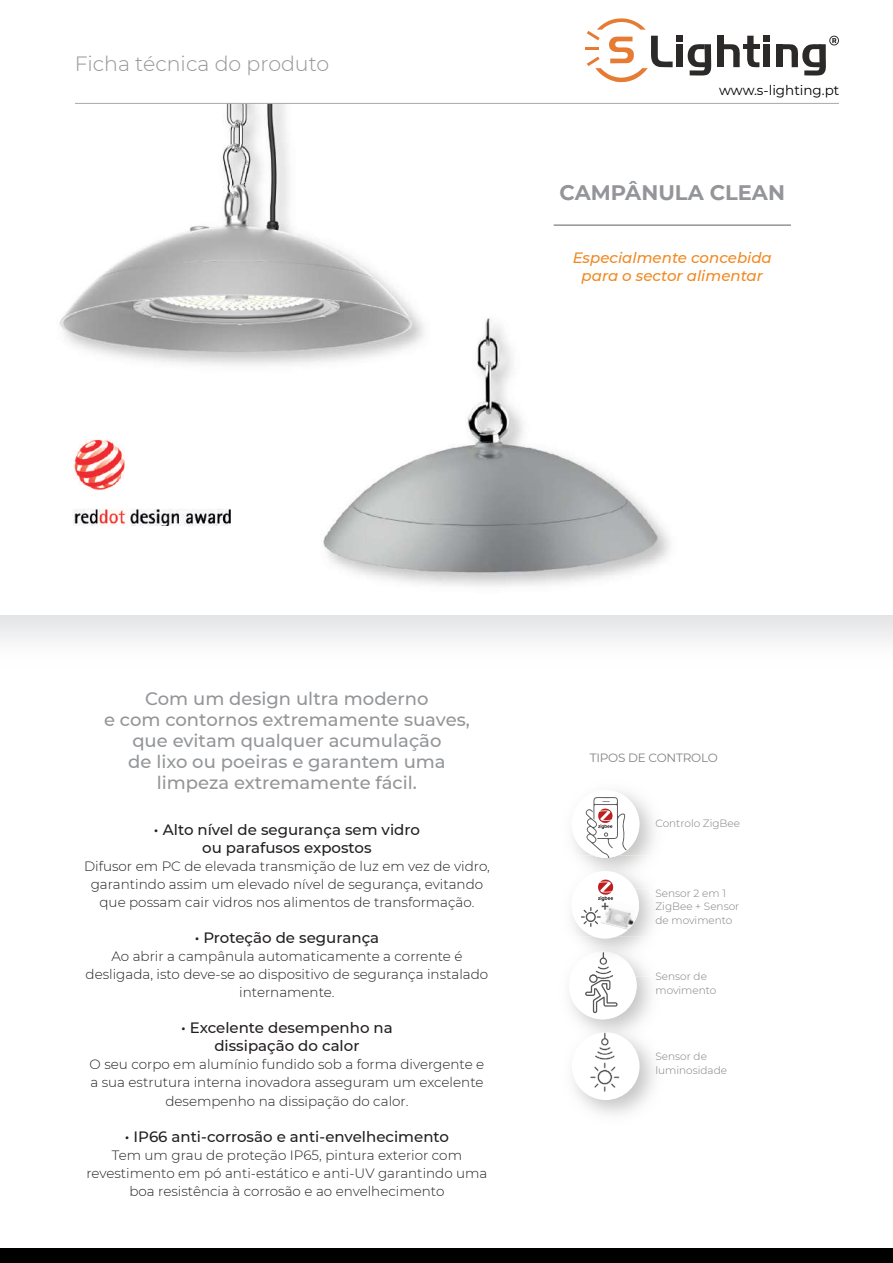
<style>
.page{position:relative;width:893px;height:1263px;background:#fff}
.page>*{position:absolute;margin:0;border:0;box-sizing:border-box;transform-origin:0 0}
.t1{font:700 21px "Montserrat";color:#939598}
.t2{font:300 20.55px "Montserrat";color:#939598}
.t3{font:500 18px/21px "Montserrat";color:#939598;text-align:center}
.t4{font:500 15px/18px "Montserrat";color:#231f20;text-align:center}
.t5{font:italic 500 15px/18px "Montserrat";color:#f18922;text-align:center}
.t6{font:300 13.5px/18px "Montserrat";color:#231f20;text-align:center}
.t7{font:13.5px "Montserrat";color:#000}
.t8{font:12px "Montserrat";letter-spacing:-.02em;color:#808285}
.t9{font:300 10.5px/13.5px "Montserrat";color:#7c7f81}
</style>
<div class="page">
<div style="left:0;top:1249px;width:893px;height:14px;background:#000"></div>
<img style="left:59px;top:104px;width:611px;height:483px">
<hr style="left:554px;top:224px;width:237px;height:2px;background:#939598">
<div style="left:676px;top:36px;width:7px;height:6px;background:#2b2a29"></div>
<div style="left:676px;top:44px;width:7px;height:23px;background:#2b2a29"></div>
<div style="left:743px;top:44px;width:16px;height:5px;background:#2b2a29"></div>
<div style="left:717px;top:36px;width:7px;height:31px;background:#2b2a29"></div>
<svg style="left:585px;top:18px;width:88px;height:64px"></svg>
<svg style="left:724px;top:44px;width:16px;height:23px"></svg>
<svg style="left:688px;top:44px;width:23px;height:32px"></svg>
<svg style="left:776px;top:44px;width:50px;height:32px"></svg>
<svg style="left:747px;top:36px;width:23px;height:31px"></svg>
<svg style="left:829px;top:36px;width:10px;height:9px"></svg>
<svg style="left:830px;top:37px;width:8px;height:7px"></svg>
<svg style="left:832px;top:38px;width:4px;height:5px"></svg>
<hr style="left:75px;top:103px;width:764px;height:1px;background:#a8a9ad">
<img style="left:62px;top:422px;width:168px;height:104px">
<img style="left:572px;top:791px;width:82px;height:64px">
<div style="left:572px;top:790px;width:67px;height:68px;background:#fff;border-radius:50%"></div>
<img style="left:569px;top:976px;width:82px;height:41px">
<div style="left:569px;top:952px;width:68px;height:67px;background:#fff;border-radius:50%"></div>
<svg style="left:585px;top:797px;width:42px;height:61px"></svg>
<img style="left:570px;top:952px;width:65px;height:24px">
<svg style="left:585px;top:952px;width:33px;height:61px"></svg>
<div style="left:571px;top:871px;width:68px;height:68px;background:#fff;border-radius:50%"></div>
<img style="left:619px;top:927px;width:19px;height:2px">
<svg style="left:581px;top:879px;width:58px;height:48px"></svg>
<img style="left:590px;top:1017px;width:25px;height:2px">
<div style="left:572px;top:1032px;width:68px;height:68px;background:#fff;border-radius:50%"></div>
<svg style="left:590px;top:1032px;width:30px;height:60px"></svg>
<h2 class="t2" style="left:75px;top:50px;width:256px">Ficha técnica do produto</h2>
<p class="t7" style="left:719px;top:81px;width:122px">www.s-lighting.pt</p>
<h1 class="t1" style="left:560px;top:178px;width:227px">CAMPÂNULA CLEAN</h1>
<p class="t5" style="left:573px;top:248px;width:201px">Especialmente concebida para o sector alimentar</p>
<h3 class="t3" style="left:104px;top:687px;width:367px">Com um design ultra moderno<br>e com contornos extremamente suaves, que evitam qualquer acumulação<br>de lixo ou poeiras e garantem uma limpeza extremamente fácil.</h3>
<p class="t4" style="left:154px;top:820px;width:267px">• Alto nível de segurança sem vidro ou parafusos expostos</p>
<p class="t6" style="left:84px;top:857px;width:407px">Difusor em PC de elevada transmição de luz em vez de vidro, garantindo assim um elevado nível de segurança, evitando que possam cair vidros nos alimentos de transformação.</p>
<p class="t4" style="left:195px;top:928px;width:186px">• Proteção de segurança</p>
<p class="t6" style="left:86px;top:947px;width:404px">Ao abrir a campânula automaticamente a corrente é desligada, isto deve-se ao dispositivo de segurança instalado internamente.</p>
<p class="t4" style="left:181px;top:1018px;width:213px">• Excelente desempenho na dissipação do calor</p>
<p class="t6" style="left:90px;top:1055px;width:396px">O seu corpo em alumínio fundido sob a forma divergente e a sua estrutura interna inovadora asseguram um excelente desempenho na dissipação do calor.</p>
<p class="t4" style="left:125px;top:1126px;width:326px">• IP66 anti-corrosão e anti-envelhecimento</p>
<p class="t6" style="left:86px;top:1145px;width:403px">Tem um grau de proteção IP65, pintura exterior com revestimento em pó anti-estático e anti-UV garantindo uma boa resistência à corrosão e ao envelhecimento</p>
<p class="t8" style="left:590px;top:750px;width:129px">TIPOS DE CONTROLO</p>
<p class="t9" style="left:655px;top:816px;width:86px">Controlo ZigBee</p>
<p class="t9" style="left:655px;top:886px;width:85px">Sensor 2 em 1<br>ZigBee + Sensor de movimento</p>
<p class="t9" style="left:655px;top:969px;width:62px">Sensor de movimento</p>
<p class="t9" style="left:655px;top:1049px;width:73px">Sensor de luminosidade</p>
</div>
